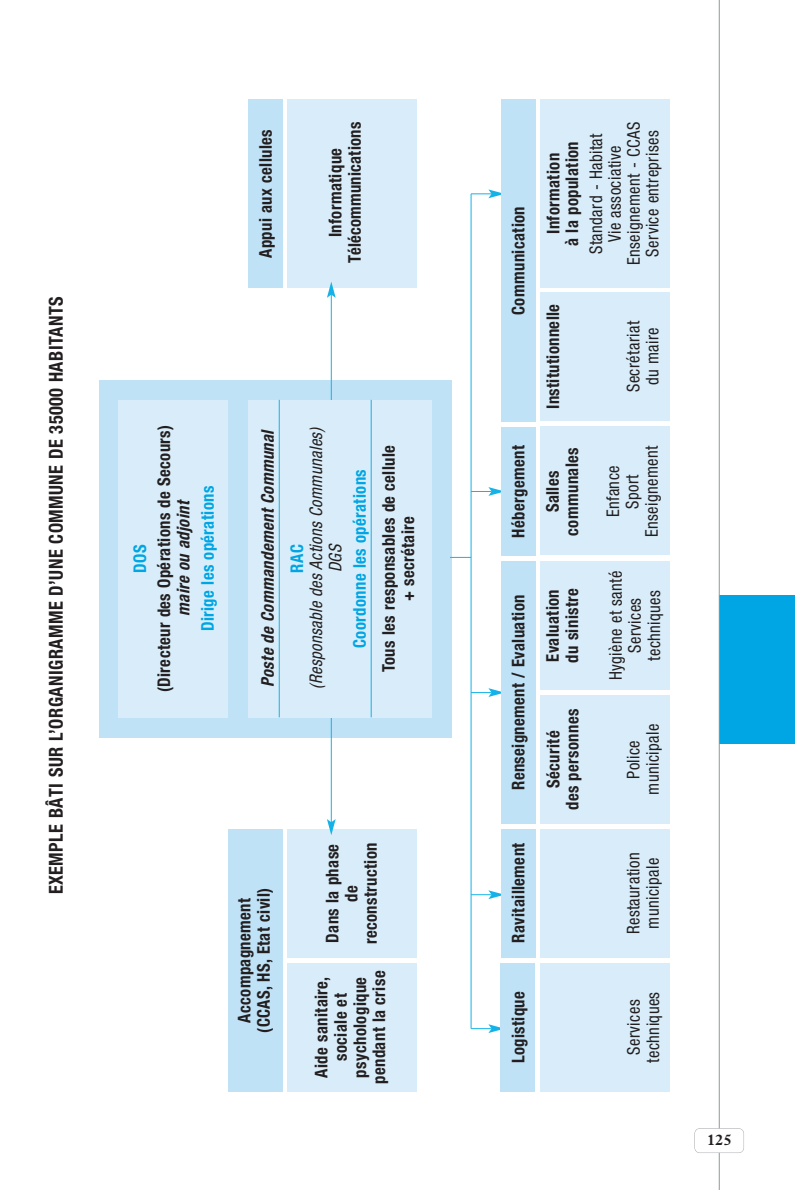
<style>
.page{position:relative;width:795px;height:1190px;background:#fff}
.page>*{position:absolute;margin:0;border:0;box-sizing:border-box;transform-origin:0 0}
.t1{font:700 condensed 19.25px "Helvetica Neue";letter-spacing:.025em;color:#231f20;scale:.95 1}
.t2{font:700 condensed 17.5px/19.2px "Helvetica Neue";letter-spacing:.025em;color:#231f20;text-align:center;scale:.95 1}
.t3{font:condensed 17.5px/19.2px "Helvetica Neue";letter-spacing:.025em;color:#231f20;text-align:center;scale:.95 1}
.t4{font:700 condensed 17.5px "Helvetica Neue";letter-spacing:.025em;color:#00a5e3;scale:.95 1}
.t5{font:italic 700 condensed 17.5px "Helvetica Neue";letter-spacing:.025em;color:#231f20;scale:.95 1}
.t6{font:italic condensed 17.5px/19.2px "Helvetica Neue";letter-spacing:.025em;color:#231f20;text-align:center;scale:.95 1}
.t7{font:700 15.75px "Plantin";color:#231f20}
</style>
<div class="page">
<div style="left:719px;top:595px;width:75px;height:149px;background:#00a5e3"></div>
<hr style="left:719px;top:0;width:1px;height:1190px;background:#939598">
<div style="left:694px;top:1128px;width:49px;height:25px;background:#fff;border-radius:5px"></div>
<div style="left:694px;top:1128px;width:50px;height:25px;border:1px solid #a8a9ad;border-radius:5px"></div>
<div style="left:288px;top:100px;width:129px;height:188px;background:#d8edf9"></div>
<div style="left:248px;top:100px;width:35px;height:188px;background:#bfe2f6"></div>
<div style="left:99px;top:380px;width:352px;height:357px;background:#bfe2f6"></div>
<hr style="left:470px;top:194px;width:1px;height:835px;background:#15b2e8">
<svg style="left:471px;top:189px;width:30px;height:9px"></svg>
<svg style="left:450px;top:557px;width:21px;height:1px"></svg>
<svg style="left:471px;top:487px;width:30px;height:9px"></svg>
<svg style="left:471px;top:688px;width:30px;height:9px"></svg>
<svg style="left:471px;top:1024px;width:29px;height:9px"></svg>
<svg style="left:471px;top:890px;width:30px;height:9px"></svg>
<div style="left:119px;top:400px;width:109px;height:317px;background:#d8edf9"></div>
<div style="left:288px;top:829px;width:129px;height:129px;background:#d8edf9"></div>
<div style="left:288px;top:963px;width:129px;height:129px;background:#d8edf9"></div>
<hr style="left:331px;top:295px;width:1px;height:527px;background:#15b2e8">
<svg style="left:327px;top:819px;width:8px;height:16px"></svg>
<svg style="left:327px;top:282px;width:8px;height:16px"></svg>
<div style="left:228px;top:829px;width:55px;height:263px;background:#bfe2f6"></div>
<div style="left:540px;top:561px;width:129px;height:129px;background:#d8edf9"></div>
<div style="left:540px;top:695px;width:129px;height:129px;background:#d8edf9"></div>
<div style="left:501px;top:561px;width:34px;height:263px;background:#bfe2f6"></div>
<div style="left:540px;top:829px;width:129px;height:129px;background:#d8edf9"></div>
<div style="left:540px;top:963px;width:129px;height:129px;background:#d8edf9"></div>
<div style="left:500px;top:963px;width:35px;height:129px;background:#bfe2f6"></div>
<div style="left:501px;top:829px;width:34px;height:129px;background:#bfe2f6"></div>
<div style="left:540px;top:100px;width:129px;height:188px;background:#d8edf9"></div>
<div style="left:540px;top:292px;width:129px;height:129px;background:#d8edf9"></div>
<div style="left:501px;top:99px;width:34px;height:322px;background:#bfe2f6"></div>
<div style="left:540px;top:426px;width:129px;height:129px;background:#d8edf9"></div>
<div style="left:501px;top:427px;width:34px;height:129px;background:#bfe2f6"></div>
<div style="left:248px;top:400px;width:183px;height:317px;background:#d8edf9"></div>
<hr style="left:279px;top:400px;width:1px;height:317px;background:#15b2e8">
<hr style="left:371px;top:400px;width:1px;height:317px;background:#15b2e8">
<p class="t1" style="left:49px;top:894px;width:631px;rotate:-90deg">EXEMPLE BÂTI SUR L’ORGANIGRAMME D’UNE COMMUNE DE 35000 HABITANTS</p>
<p class="t2" style="left:257px;top:258px;width:137px;rotate:-90deg">Appui aux cellules</p>
<p class="t2" style="left:327px;top:263px;width:150px;rotate:-90deg">Informatique<br>Télécommunications</p>
<p class="t4" style="left:133px;top:573px;width:31px;rotate:-90deg">DOS</p>
<p class="t2" style="left:156px;top:692px;width:283px;rotate:-90deg">(Directeur des Opérations de Secours)</p>
<p class="t5" style="left:177px;top:616px;width:124px;rotate:-90deg">maire ou adjoint</p>
<p class="t4" style="left:201px;top:631px;width:154px;rotate:-90deg">Dirige les opérations</p>
<p class="t5" style="left:261px;top:687px;width:271px;rotate:-90deg">Poste de Commandement Communal</p>
<p class="t6" style="left:308px;top:689px;width:276px;rotate:-90deg">(Responsable des Actions Communales)<br>DGS</p>
<p class="t4" style="left:290px;top:573px;width:31px;rotate:-90deg">RAC</p>
<p class="t4" style="left:353px;top:648px;width:189px;rotate:-90deg">Coordonne les opérations</p>
<p class="t2" style="left:380px;top:672px;width:241px;rotate:-90deg">Tous les responsables de cellule + secrétaire</p>
<p class="t2" style="left:236px;top:1033px;width:154px;rotate:-90deg">Accompagnement (CCAS, HS, Etat civil)</p>
<p class="t2" style="left:324px;top:944px;width:109px;rotate:-90deg">Dans la phase de reconstruction</p>
<p class="t2" style="left:313px;top:1084px;width:121px;rotate:-90deg">Aide sanitaire, sociale et psychologique pendant la crise</p>
<p class="t2" style="left:510px;top:315px;width:116px;rotate:-90deg">Communication</p>
<p class="t3" style="left:587px;top:265px;width:152px;rotate:-90deg">Standard - Habitat<br>Vie associative<br>Enseignement - CCAS<br>Service entreprises</p>
<p class="t2" style="left:545px;top:246px;width:112px;rotate:-90deg">Information<br>à la population</p>
<p class="t2" style="left:545px;top:409px;width:112px;rotate:-90deg">Institutionnelle</p>
<p class="t3" style="left:625px;top:392px;width:76px;rotate:-90deg">Secrétariat du maire</p>
<p class="t2" style="left:510px;top:538px;width:99px;rotate:-90deg">Hébergement</p>
<p class="t3" style="left:643px;top:537px;width:98px;rotate:-90deg">Enseignement</p>
<p class="t2" style="left:544px;top:536px;width:94px;rotate:-90deg">Salles communales</p>
<p class="t3" style="left:605px;top:517px;width:56px;rotate:-90deg">Enfance<br>Sport</p>
<p class="t2" style="left:510px;top:790px;width:207px;rotate:-90deg">Renseignement / Evaluation</p>
<p class="t2" style="left:510px;top:943px;width:107px;rotate:-90deg">Ravitaillement</p>
<p class="t2" style="left:544px;top:663px;width:80px;text-align:left;rotate:-90deg">Evaluation du sinistre</p>
<p class="t2" style="left:545px;top:810px;width:108px;rotate:-90deg">Sécurité<br>des personnes</p>
<p class="t3" style="left:607px;top:680px;width:117px;rotate:-90deg">Hygiène et santé<br>Services techniques</p>
<p class="t3" style="left:644px;top:795px;width:76px;rotate:-90deg">municipale</p>
<p class="t3" style="left:625px;top:779px;width:42px;rotate:-90deg">Police</p>
<p class="t3" style="left:625px;top:934px;width:88px;rotate:-90deg">Restauration municipale</p>
<p class="t2" style="left:510px;top:1063px;width:78px;rotate:-90deg">Logistique</p>
<p class="t3" style="left:644px;top:1063px;width:76px;rotate:-90deg">techniques</p>
<p class="t3" style="left:625px;top:1055px;width:60px;rotate:-90deg">Services</p>
<p class="t7" style="left:707px;top:1134px;width:26px">125</p>
</div>
